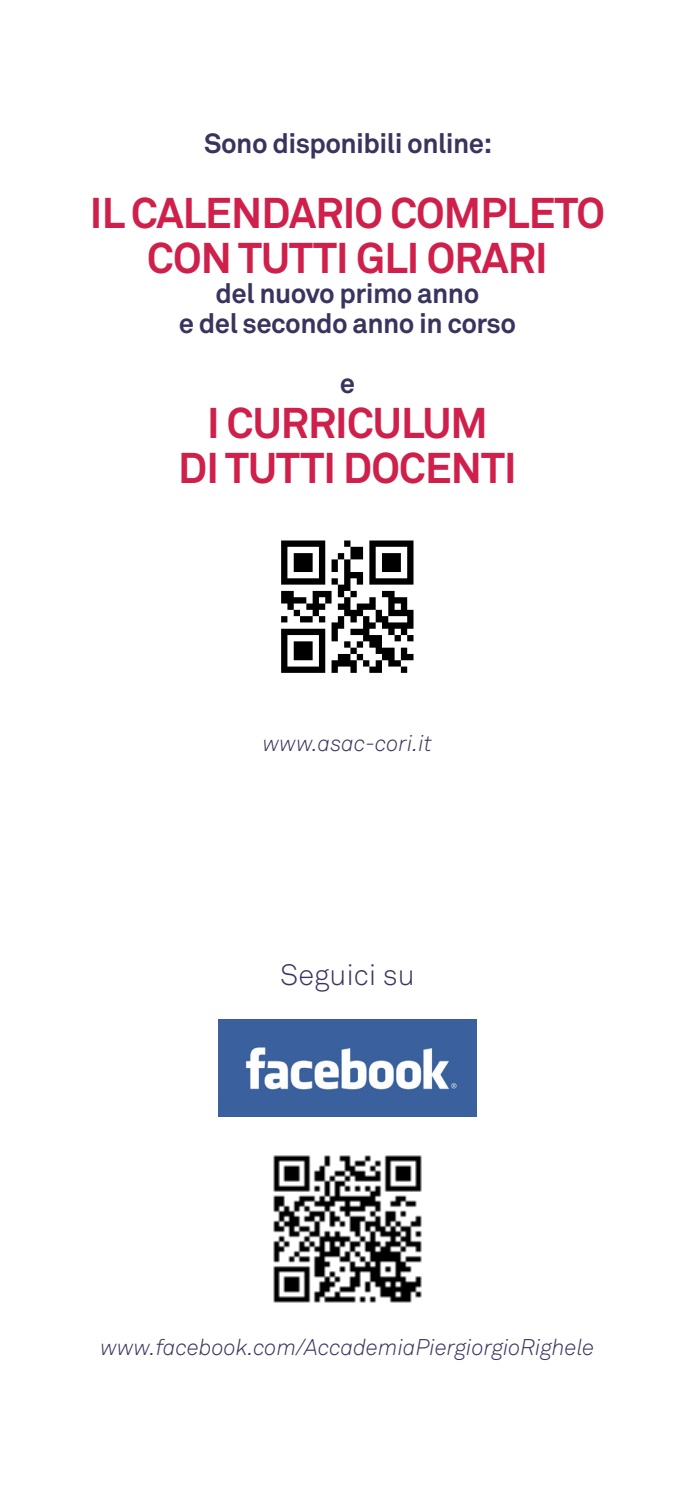
<style>
.page{position:relative;width:695px;height:1489px;background:#fff}
.page>*{position:absolute;margin:0;border:0;box-sizing:border-box;transform-origin:0 0}
.t1{font:700 42.5px/45px "Akkurat";letter-spacing:-.02em;color:#cf204b;text-align:center}
.t2{font:300 29.25px "Akkurat";color:#39345d}
.t3{font:700 27.5px/30px "Akkurat";letter-spacing:-.02em;color:#39345d;text-align:center}
.t4{font:italic 300 22.5px "Akkurat";color:#39345d}
</style>
<div class="page">
<img style="left:218px;top:1019px;width:258px;height:97px">
<img style="left:273px;top:1155px;width:149px;height:148px">
<img style="left:281px;top:540px;width:133px;height:133px">
<p class="t3" style="left:204px;top:128px;width:289px">Sono disponibili online:</p>
<h1 class="t1" style="left:90px;top:190px;width:516px">IL CALENDARIO COMPLETO<br>CON TUTTI GLI ORARI</h1>
<p class="t3" style="left:179px;top:278px;width:338px">del nuovo primo anno<br>e del secondo anno in corso</p>
<p class="t3" style="left:340px;top:368px;width:17px">e</p>
<h1 class="t1" style="left:178px;top:400px;width:340px">I CURRICULUM<br>DI TUTTI DOCENTI</h1>
<p class="t4" style="left:263px;top:728px;width:170px">www.asac-cori.it</p>
<p class="t2" style="left:280px;top:956px;width:136px">Seguici su</p>
<p class="t4" style="left:100px;top:1332px;width:495px">www.facebook.com/AccademiaPiergiorgioRighele</p>
</div>
